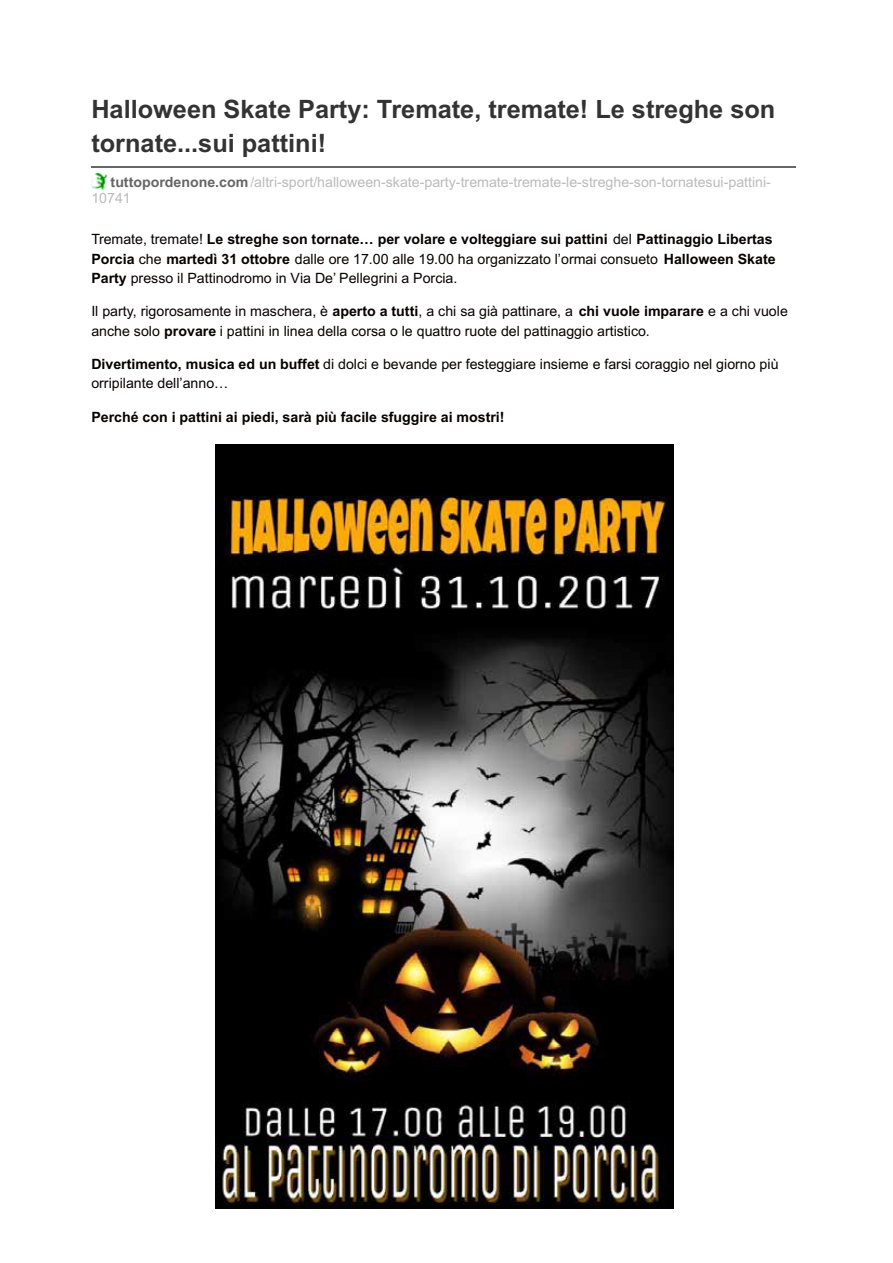
<style>
.page{position:relative;width:893px;height:1263px;background:#fff}
.page>*{position:absolute;margin:0;border:0;box-sizing:border-box;transform-origin:0 0}
.t1{font:700 25.35px/34.5px "Arial";color:#333}
.t2{font:14.25px/19.2px "Arial";color:#080000}
.t3{font:14.25px/16.2px "Arial";color:#bbb}
.t4{font:700 14.25px "Arial";color:#080000}
.s1{font-weight:700;color:#666}
.s2{font-weight:700}
</style>
<div class="page">
<hr style="left:91px;top:166px;width:704px;height:1px;background:#666">
<img style="left:91px;top:173px;width:16px;height:17px">
<img style="left:216px;top:445px;width:457px;height:764px">
<h1 class="t1" style="left:91px;top:94px;width:686px">Halloween Skate Party: Tremate, tremate! Le streghe son tornate...sui pattini!</h1>
<p class="t3" style="left:91px;top:175px;width:681px;text-indent:19px"><span class="s1">tuttopordenone.com</span>/altri-sport/halloween-skate-party-tremate-tremate-le-streghe-son-tornatesui-pattini-<br>10741</p>
<p class="t2" style="left:91px;top:231px;width:686px">Tremate, tremate! <span class="s2">Le streghe son tornate… per volare e volteggiare sui pattini</span> del <span class="s2">Pattinaggio Libertas<br>Porcia</span> che <span class="s2">martedì 31 ottobre</span> dalle ore 17.00 alle 19.00 ha organizzato l’ormai consueto <span class="s2">Halloween Skate<br>Party</span> presso il Pattinodromo in Via De’ Pellegrini a Porcia.</p>
<p class="t2" style="left:91px;top:303px;width:698px">Il party, rigorosamente in maschera, è <span class="s2">aperto a tutti</span>, a chi sa già pattinare, a <span class="s2">chi vuole imparare</span> e a chi vuole anche solo <span class="s2">provare</span> i pattini in linea della corsa o le quattro ruote del pattinaggio artistico.</p>
<p class="t2" style="left:91px;top:356px;width:689px"><span class="s2">Divertimento, musica ed un buffet</span> di dolci e bevande per festeggiare insieme e farsi coraggio nel giorno più orripilante dell’anno…</p>
<p class="t4" style="left:91px;top:411px;width:415px">Perché con i pattini ai piedi, sarà più facile sfuggire ai mostri!</p>
</div>
